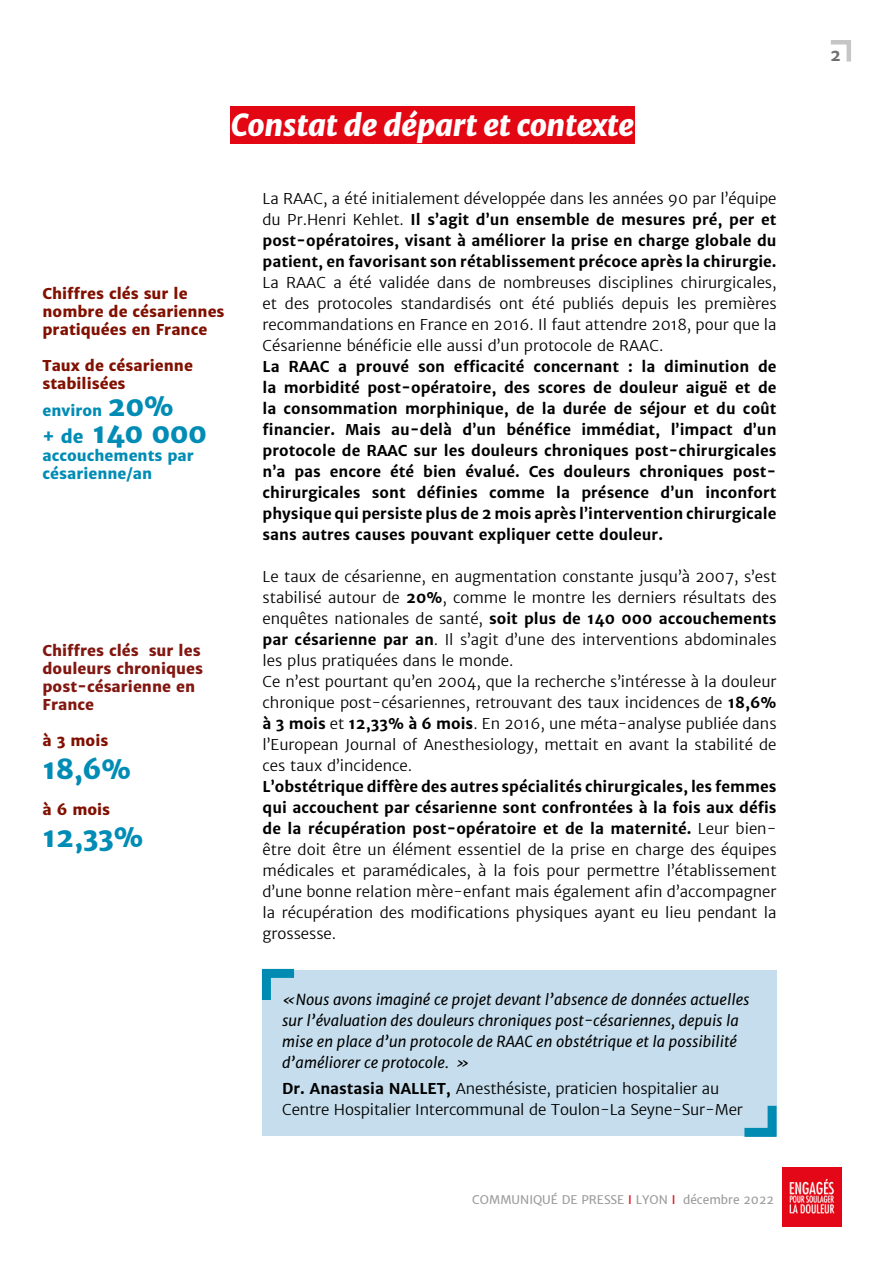
<style>
.page{position:relative;width:893px;height:1263px;background:#fff}
.page>*{position:absolute;margin:0;border:0;box-sizing:border-box;transform-origin:0 0}
.t1{font:italic 800 30px "Merriweather Sans";letter-spacing:-.025em;color:#fff}
.t2{font:800 27px "Merriweather Sans";letter-spacing:-.02em;color:#008cb5}
.t3{font:700 16.5px "Merriweather Sans";color:#706f6f}
.t4{font:300 15px/21px "Merriweather Sans";color:#000;text-align:justify}
.t5{font:700 15px/21px "Merriweather Sans";color:#000;text-align:justify}
.t6{font:italic 15px/21px "Merriweather Sans";color:#000}
.t7{font:800 15px/18px "Merriweather Sans";color:#811000}
.t8{font:800 15px/18px "Merriweather Sans";color:#811710}
.t9{font:800 15px/18px "Merriweather Sans";color:#008cb5}
.t10{font:12px "Merriweather Sans";color:#9d9d9c}
.s1{font-size:27px}
.s2{font-size:18px}
.s3{font-weight:300}
.s4{font-weight:700}
.s5{color:#e30613}
</style>
<div class="page">
<svg style="left:831px;top:40px;width:20px;height:22px"></svg>
<img style="left:782px;top:1167px;width:60px;height:59px">
<div style="left:231px;top:106px;width:404px;height:38px;background:#e30613"></div>
<div style="left:262px;top:970px;width:514px;height:165px;background:#c5ddec"></div>
<svg style="left:261px;top:968px;width:34px;height:32px"></svg>
<svg style="left:735px;top:1097px;width:42px;height:40px"></svg>
<h1 class="t1" style="left:231px;top:105px;width:405px">Constat de départ et contexte</h1>
<p class="t7" style="left:43px;top:284px;width:184px">Chiffres clés sur le nombre de césariennes pratiquées en France</p>
<p class="t7" style="left:43px;top:356px;width:152px">Taux de césarienne stabilisées</p>
<p class="t9" style="left:43px;top:401px;width:133px">environ <span class="s1">20%</span></p>
<h2 class="t2" style="left:43px;top:415px;width:166px"><span class="s2">+ de</span> 140 000</h2>
<p class="t9" style="left:43px;top:446px;width:153px">accouchements par césarienne/an</p>
<p class="t8" style="left:43px;top:642px;width:162px">Chiffres clés sur les douleurs chroniques post-césarienne en<br>France</p>
<p class="t7" style="left:43px;top:732px;width:67px">à 3 mois</p>
<h2 class="t2" style="left:43px;top:751px;width:90px">18,6%</h2>
<p class="t7" style="left:43px;top:800px;width:69px">à 6 mois</p>
<h2 class="t2" style="left:43px;top:820px;width:102px">12,33%</h2>
<p class="t5" style="left:263px;top:188px;width:515px"><span class="s3">La RAAC, a été initialement développée dans les années 90 par l’équipe du Pr.Henri Kehlet.</span> Il s’agit d’un ensemble de mesures pré, per et post-opératoires, visant à améliorer la prise en charge globale du patient, en favorisant son rétablissement précoce après la chirurgie.</p>
<p class="t4" style="left:263px;top:272px;width:515px">La RAAC a été validée dans de nombreuses disciplines chirurgicales, et des protocoles standardisés ont été publiés depuis les premières recommandations en France en 2016. Il faut attendre 2018, pour que la Césarienne bénéficie elle aussi d’un protocole de RAAC.</p>
<p class="t5" style="left:263px;top:356px;width:515px">La RAAC a prouvé son efficacité concernant : la diminution de la morbidité post-opératoire, des scores de douleur aiguë et de la consommation morphinique, de la durée de séjour et du coût financier. Mais au-delà d’un bénéfice immédiat, l’impact d’un protocole de RAAC sur les douleurs chroniques post-chirurgicales n’a pas encore été bien évalué. Ces douleurs chroniques post&shy;chirurgicales sont définies comme la présence d’un inconfort physique qui persiste plus de 2 mois après l’intervention chirurgicale sans autres causes pouvant expliquer cette douleur.</p>
<p class="t4" style="left:263px;top:566px;width:515px;text-align:left">Le taux de césarienne, en augmentation constante jusqu’à 2007, s’est stabilisé autour de <span class="s4">20%</span>, comme le montre les derniers résultats des enquêtes nationales de santé, <span class="s4">soit plus de 140 000 accouchements par césarienne par an</span>. Il s’agit d’une des interventions abdominales les plus pratiquées dans le monde.<br>Ce n’est pourtant qu’en 2004, que la recherche s’intéresse à la douleur chronique post-césariennes, retrouvant des taux incidences de <span class="s4">18,6% à 3 mois</span> et <span class="s4">12,33% à 6 mois</span>. En 2016, une méta-analyse publiée dans l’European Journal of Anesthesiology, mettait en avant la stabilité de ces taux d’incidence.</p>
<p class="t4" style="left:263px;top:776px;width:515px"><span class="s4">L’obstétrique diffère des autres spécialités chirurgicales, les femmes qui accouchent par césarienne sont confrontées à la fois aux défis de la récupération post-opératoire et de la maternité.</span> Leur bien&shy;être doit être un élément essentiel de la prise en charge des équipes médicales et paramédicales, à la fois pour permettre l’établissement d’une bonne relation mère-enfant mais également afin d’accompagner la récupération des modifications physiques ayant eu lieu pendant la grossesse.</p>
<p class="t6" style="left:282px;top:989px;width:469px">«Nous avons imaginé ce projet devant l’absence de données actuelles sur l’évaluation des douleurs chroniques post-césariennes, depuis la mise en place d’un protocole de RAAC en obstétrique et la possibilité d’améliorer ce protocole. »</p>
<p class="t4" style="left:282px;top:1077px;width:462px"><span class="s4">Dr. Anastasia NALLET,</span> Anesthésiste, praticien hospitalier au<br>Centre Hospitalier Intercommunal de Toulon-La Seyne-Sur-Mer</p>
<p class="t10" style="left:472px;top:1192px;width:303px">COMMUNIQUÉ DE PRESSE <span class="s5">I</span> LYON <span class="s5">I</span> décembre 2022</p>
<p class="t3" style="left:830px;top:44px;width:12px">2</p>
</div>
